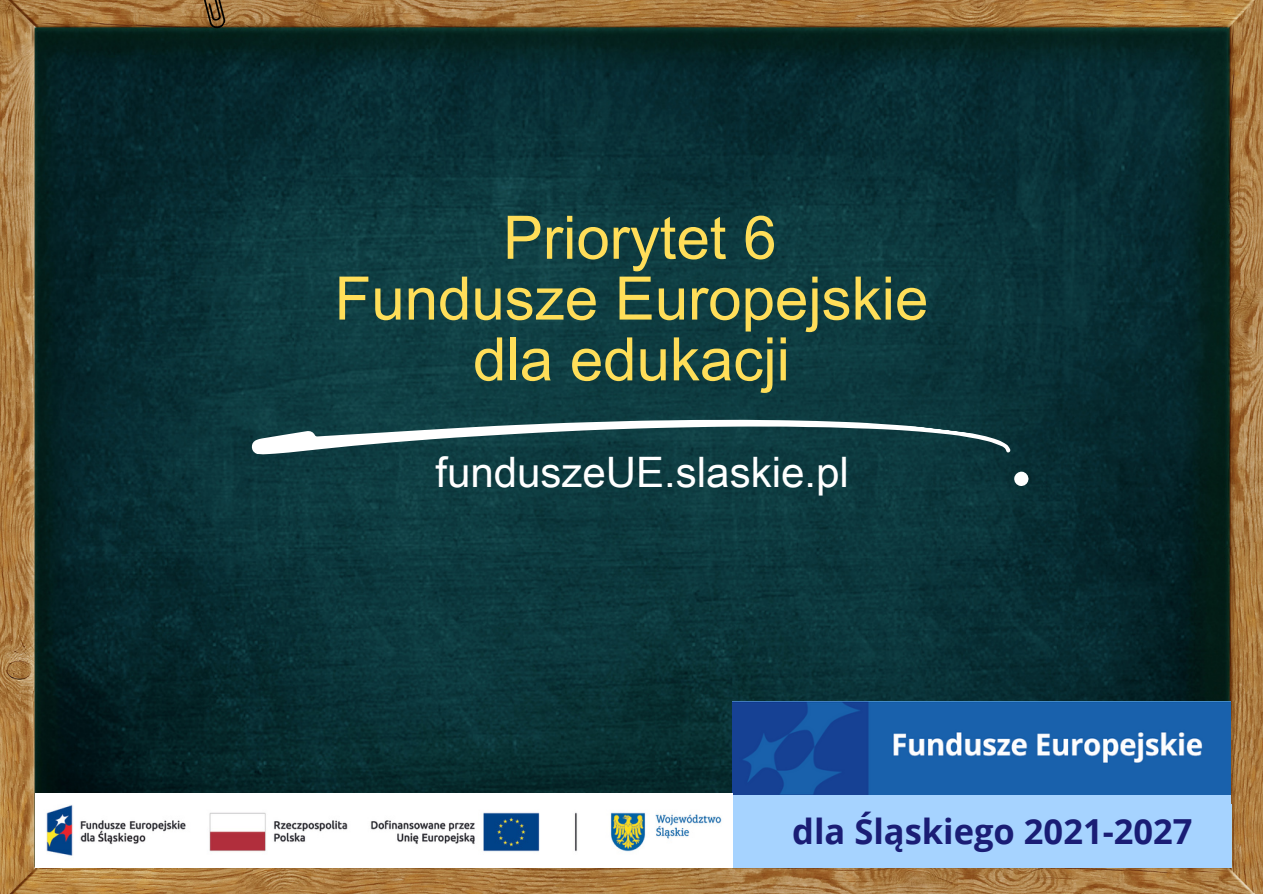
<style>
.page{position:relative;width:1263px;height:894px;background:#fff}
.page>*{position:absolute;margin:0;border:0;box-sizing:border-box;transform-origin:0 0}
.t1{font:60px "Arial Unicode MS";color:#ffde59}
.t2{font:42px "Arial Unicode MS";color:#fff}
.t3{font:700 34.5px "Open Sans";color:#1a1d75}
</style>
<div class="page">
<img style="left:0;top:0;width:1263px;height:893px">
<svg style="left:194px;top:0;width:41px;height:31px"></svg>
<svg style="left:251px;top:347px;width:761px;height:196px;background:#184348"></svg>
<svg style="left:1013px;top:470px;width:16px;height:16px"></svg>
<img style="left:732px;top:701px;width:499px;height:165px">
<img style="left:35px;top:793px;width:698px;height:73px">
<p class="t1" style="left:503px;top:194px;width:275px">Priorytet 6</p>
<p class="t1" style="left:335px;top:255px;width:595px">Fundusze Europejskie</p>
<p class="t1" style="left:473px;top:316px;width:318px">dla edukacji</p>
<p class="t2" style="left:435px;top:442px;width:415px">funduszeUE.slaskie.pl</p>
<p class="t3" style="left:792px;top:807px;width:402px">dla Śląskiego 2021-2027</p>
</div>
